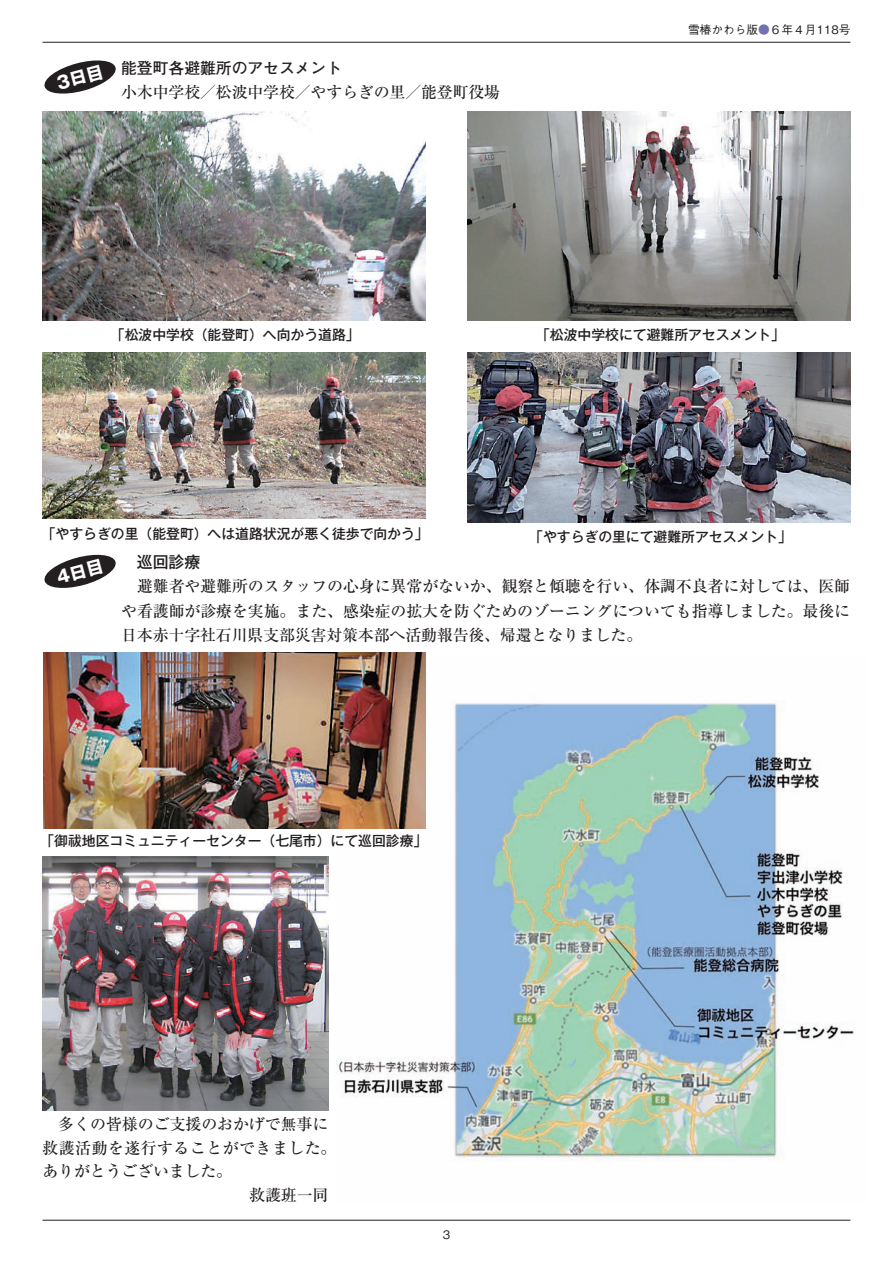
<style>
.page{position:relative;width:893px;height:1263px;background:#fff}
.page>*{position:absolute;margin:0;border:0;box-sizing:border-box;transform-origin:0 0}
.t1{font:500 15.9px/24.5px "Ryumin Pr 5";letter-spacing:-.01em;color:#231f20;text-align:justify}
.t2{font:500 15.9px "Ryumin Pr 5";letter-spacing:.03em;color:#231f20}
.t3{font:700 15.9px "Futo Go B101 Pr 5";letter-spacing:-.01em;color:#231f20}
.t4{font:500 15.9px "Gothic MB101 Pr 5";color:#231f20}
.t5{font:500 13.8px "Gothic MB101 Pr 5";color:#231f20}
.t6{font:500 11.7px "Gothic BBB Pr 5";color:#231f20}
.s1{color:#756fb3}
</style>
<div class="page">
<hr style="left:43px;top:1220px;width:807px;height:1px;background:#231f20">
<hr style="left:43px;top:42px;width:807px;height:1px;background:#231f20">
<img style="left:43px;top:112px;width:382px;height:208px">
<img style="left:468px;top:112px;width:382px;height:208px">
<img style="left:43px;top:353px;width:382px;height:166px">
<img style="left:468px;top:353px;width:382px;height:169px">
<img style="left:43px;top:857px;width:285px;height:254px">
<img style="left:337px;top:703px;width:517px;height:458px">
<img style="left:43px;top:653px;width:383px;height:175px">
<svg style="left:44px;top:60px;width:72px;height:34px"></svg>
<svg style="left:44px;top:554px;width:72px;height:34px"></svg>
<p class="t3" style="left:121px;top:55px;width:223px">能登町各避難所のアセスメント</p>
<p class="t1" style="left:121px;top:79px;width:381px">小木中学校／松波中学校／やすらぎの里／能登町役場</p>
<p class="t6" style="left:688px;top:20px;width:164px">雪椿かわら版<span class="s1">●</span>６年４月118号</p>
<p class="t5" style="left:111px;top:324px;width:250px">「松波中学校（能登町）へ向かう道路」</p>
<p class="t5" style="left:536px;top:324px;width:250px">「松波中学校にて避難所アセスメント」</p>
<p class="t5" style="left:42px;top:522px;width:388px">「やすらぎの里（能登町）へは道路状況が悪く徒歩で向かう」</p>
<p class="t5" style="left:529px;top:525px;width:264px">「やすらぎの里にて避難所アセスメント」</p>
<p class="t4" style="left:137px;top:549px;width:65px">巡回診療</p>
<p class="t1" style="left:121px;top:573px;width:730px">　避難者や避難所のスタッフの心身に異常がないか、観察と傾聴を行い、体調不良者に対しては、医師や看護師が診療を実施。また、感染症の拡大を防ぐためのゾーニングについても指導しました。最後に日本赤十字社石川県支部災害対策本部へ活動報告後、帰還となりました。</p>
<p class="t5" style="left:40px;top:830px;width:388px">「御祓地区コミュニティーセンター（七尾市）にて巡回診療」</p>
<p class="t1" style="left:43px;top:1111px;width:287px">　多くの皆様のご支援のおかげで無事に</p>
<p class="t2" style="left:43px;top:1135px;width:295px">救護活動を遂行することができました。</p>
<p class="t1" style="left:43px;top:1158px;width:191px">ありがとうございました。</p>
<p class="t1" style="left:249px;top:1181px;width:81px">救護班一同</p>
<p class="t6" style="left:443px;top:1225px;width:9px">3</p>
</div>
